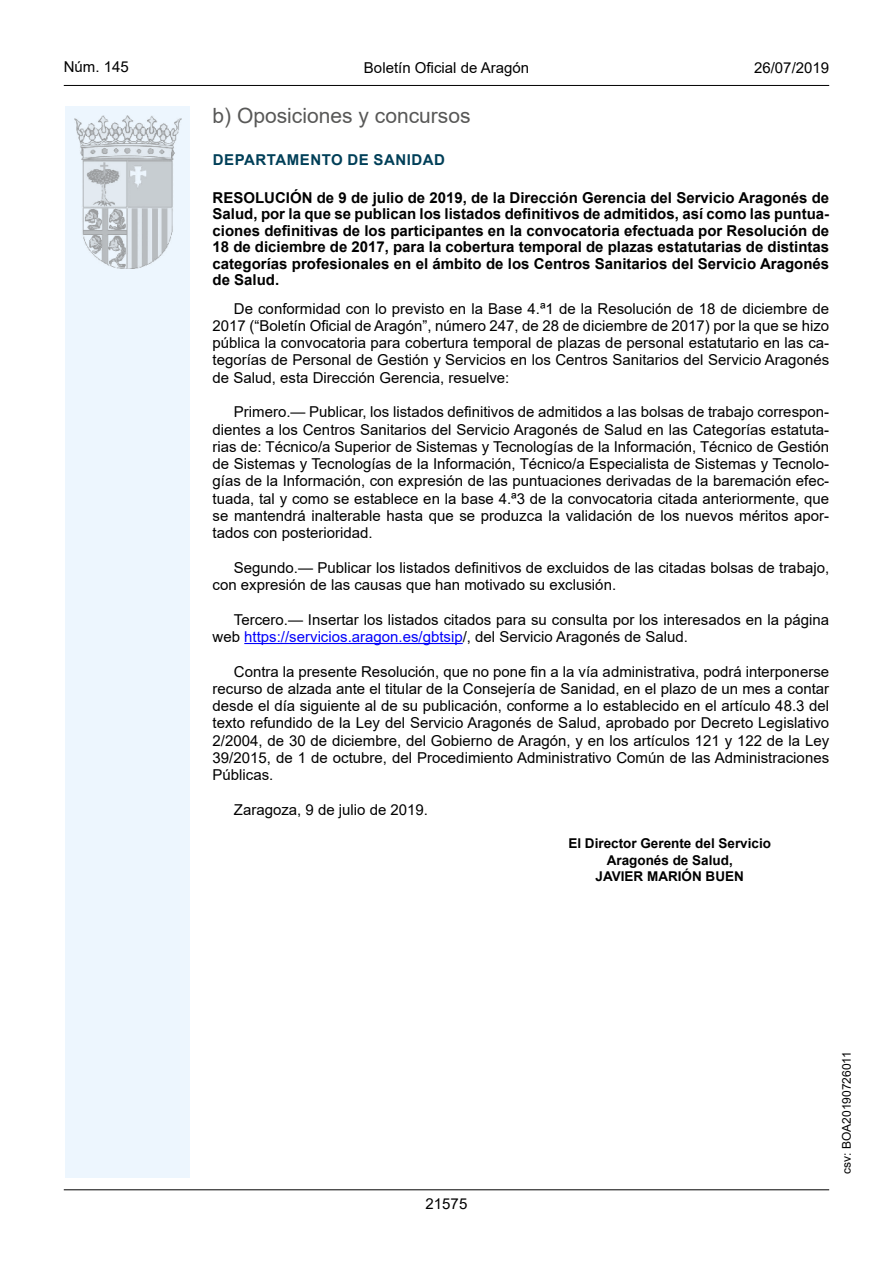
<style>
.page{position:relative;width:893px;height:1263px;background:#fff}
.page>*{position:absolute;margin:0;border:0;box-sizing:border-box;transform-origin:0 0}
.Sub_Seccion{font:21px "Arial";color:#585857}
.inicio_de_parrafo{font:15px/17.2px "Arial";color:#000;text-align:justify}
.Titulo_text{font:700 15px/16.5px "Arial";color:#000;text-align:justify}
.estilo_head-c{font:15px "Arial";color:#000}
.emisor_text{font:15px "Arial Bold MT2";letter-spacing:.035em;color:#003f58}
.estilo_head-d{font:15px "Arial MT2";color:#000}
.estilo_head-i{font:15px "Arial MT2";color:#000}
.numero_pagina{font:15px "Arial MT2";color:#000}
.firma_der{font:13.5px "Arial Bold MT2";color:#000}
.estilo_head-i-2{font:12px "Arial MT2";color:#000}
.s1{font-family:"Arial Bold MT2";font-weight:400}
.s2{font-family:"Arial MT2"}
.s3{color:#0200fa}
</style>
<div class="page">
<div style="left:65px;top:106px;width:125px;height:1072px;background:#edf6fe"></div>
<img style="left:75px;top:115px;width:106px;height:153px">
<hr style="left:64px;top:85px;width:765px;height:1px;background:#000">
<hr style="left:64px;top:1189px;width:765px;height:1px;background:#000">
<hr style="left:244px;top:643px;width:219px;height:1px;background:#0200fa">
<p class="estilo_head-i" style="left:64px;top:57px;width:67px">Núm. 145</p>
<p class="estilo_head-c" style="left:364px;top:57px;width:167px">Boletín Oficial de Aragón</p>
<p class="estilo_head-d" style="left:754px;top:57px;width:77px">26/07/2019</p>
<p class="Sub_Seccion" style="left:213px;top:101px;width:259px">b) Oposiciones y concursos</p>
<p class="emisor_text" style="left:213px;top:149px;width:234px">DEPARTAMENTO DE SANIDAD</p>
<p class="Titulo_text" style="left:213px;top:189px;width:618px"><span class="s1">RESOLUCIÓN de 9 de julio de 2019, de la Dirección Gerencia del Servicio Aragonés de </span>Salud, por la que se publican los listados definitivos de admitidos, así como las puntua&shy;ciones definitivas de los participantes en la convocatoria efectuada por Resolución de 18 de diciembre de 2017, para la cobertura temporal de plazas estatutarias de distintas categorías profesionales en el ámbito de los Centros Sanitarios del Servicio Aragonés <span class="s1">de Salud.</span></p>
<p class="inicio_de_parrafo" style="left:213px;top:300px;width:618px;text-indent:21px">De conformidad con lo previsto en la Base 4.ª1 de la Resolución de 18 de diciembre de 2017 (“Boletín Oficial de Aragón”, número 247, de 28 de diciembre de 2017) por la que se hizo pública la convocatoria para cobertura temporal de plazas de personal estatutario en las ca&shy;tegorías de Personal de Gestión y Servicios en los Centros Sanitarios del Servicio Aragonés de Salud, esta Dirección Gerencia, resuelve:</p>
<p class="inicio_de_parrafo" style="left:213px;top:403px;width:618px;text-indent:21px">Primero.— Publicar, los listados definitivos de admitidos a las bolsas de trabajo correspon&shy;dientes a los Centros Sanitarios del Servicio Aragonés de Salud en las Categorías estatuta&shy;rias de: Técnico/a Superior de Sistemas y Tecnologías de la Información, Técnico de Gestión de Sistemas y Tecnologías de la Información, Técnico/a Especialista de Sistemas y Tecnolo&shy;gías de la Información, con expresión de las puntuaciones derivadas de la baremación efec&shy;tuada, tal y como se establece en la base 4.ª3 de la convocatoria citada anteriormente, que se mantendrá inalterable hasta que se produzca la validación de los nuevos méritos apor&shy;tados con posterioridad.</p>
<p class="inicio_de_parrafo" style="left:213px;top:559px;width:618px;text-indent:21px">Segundo.— Publicar los listados definitivos de excluidos de las citadas bolsas de trabajo, con expresión de las causas que han motivado su exclusión.</p>
<p class="inicio_de_parrafo" style="left:213px;top:611px;width:618px;text-indent:21px">Tercero.— Insertar los listados citados para su consulta por los interesados en la página <span class="s2">web</span> <span class="s3">https://servicios.aragon.es/gbtsip</span>/, del Servicio Aragonés de Salud.</p>
<p class="inicio_de_parrafo" style="left:213px;top:662px;width:618px;text-indent:21px">Contra la presente Resolución, que no pone fin a la vía administrativa, podrá interponerse recurso de alzada ante el titular de la Consejería de Sanidad, en el plazo de un mes a contar desde el día siguiente al de su publicación, conforme a lo establecido en el artículo 48.3 del texto refundido de la Ley del Servicio Aragonés de Salud, aprobado por Decreto Legislativo 2/2004, de 30 de diciembre, del Gobierno de Aragón, y en los artículos 121 y 122 de la Ley 39/2015, de 1 de octubre, del Procedimiento Administrativo Común de las Administraciones Públicas.</p>
<p class="inicio_de_parrafo" style="left:234px;top:801px;width:196px">Zaragoza, 9 de julio de 2019.</p>
<p class="firma_der" style="left:568px;top:834px;width:204px">El Director Gerente del Servicio</p>
<p class="firma_der" style="left:607px;top:851px;width:128px">Aragonés de Salud,</p>
<p class="firma_der" style="left:596px;top:867px;width:150px">JAVIER MARIÓN BUEN</p>
<p class="numero_pagina" style="left:426px;top:1193px;width:43px">21575</p>
<p class="estilo_head-i-2" style="left:838px;top:1174px;width:124px;rotate:-90deg">csv: BOA20190726011</p>
</div>
